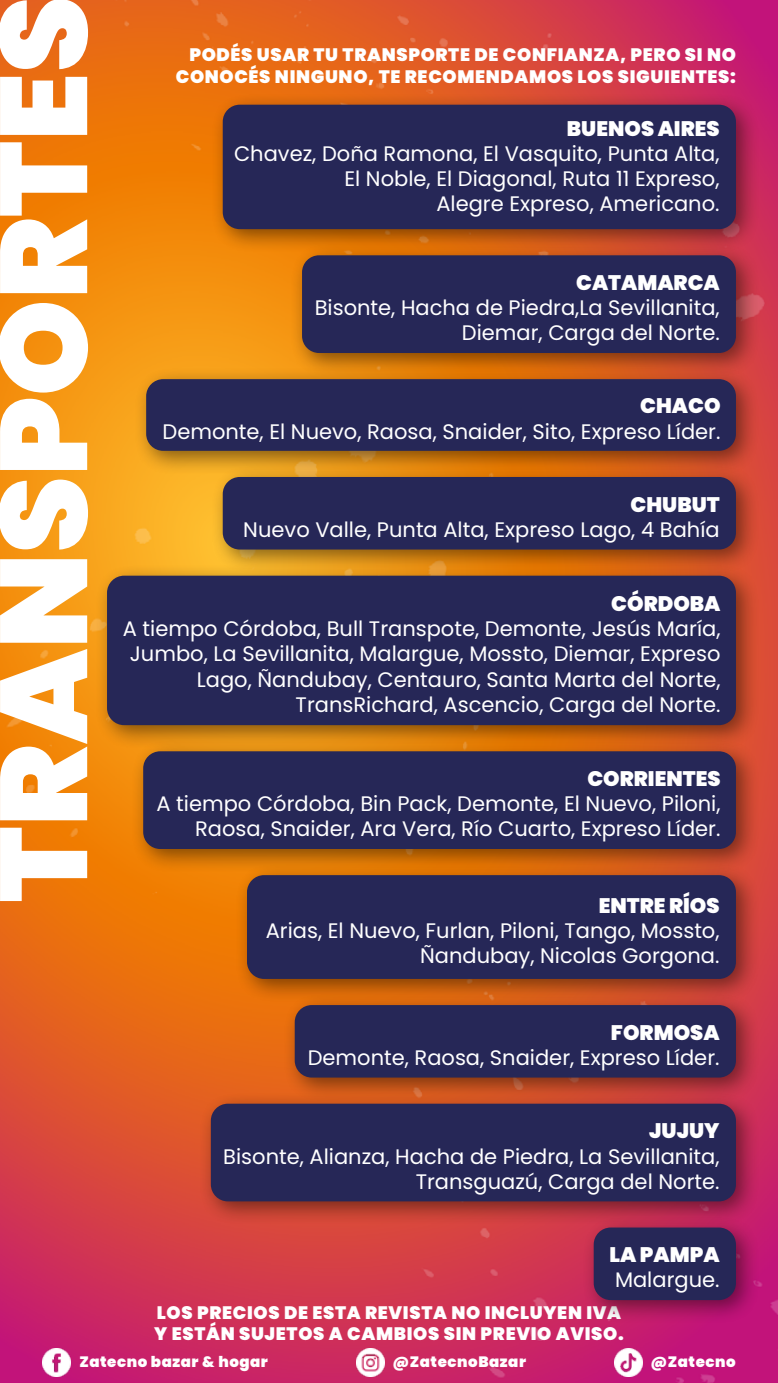
<style>
.page{position:relative;width:778px;height:1383px;background:#fff}
.page>*{position:absolute;margin:0;border:0;box-sizing:border-box;transform-origin:0 0}
.t1{font:900 123px "Poppins";color:#fff}
.t2{font:900 120px "Poppins";color:#fff}
.t3{font:21px/25.2px "Poppins";color:#fff;text-align:right}
.t4{font:900 21px "Poppins";color:#fff}
.t5{font:900 18px/21.6px "Poppins";letter-spacing:.035em;color:#fff}
.t6{font:900 15px "Poppins";letter-spacing:.035em;color:#fff}
</style>
<div class="page">
<img style="left:0;top:1299px;width:778px;height:83px">
<img style="left:356px;top:1348px;width:28px;height:28px">
<img style="left:614px;top:1348px;width:28px;height:28px">
<img style="left:43px;top:1348px;width:27px;height:28px">
<img style="left:0;top:0;width:778px;height:1299px">
<div style="left:210px;top:92px;width:550px;height:161px;background:#000;opacity:.47"></div>
<div style="left:223px;top:105px;width:513px;height:124px;background:#262757;border-radius:17px"></div>
<div style="left:235px;top:862px;width:525px;height:141px;background:#000;opacity:.47"></div>
<div style="left:247px;top:875px;width:489px;height:104px;background:#262757;border-radius:17px"></div>
<div style="left:199px;top:1091px;width:561px;height:135px;background:#000;opacity:.47"></div>
<div style="left:211px;top:1103px;width:525px;height:98px;background:#262757;border-radius:17px"></div>
<div style="left:581px;top:1214px;width:178px;height:109px;background:#000;opacity:.47"></div>
<div style="left:593px;top:1227px;width:143px;height:73px;background:#262757;border-radius:17px"></div>
<div style="left:282px;top:992px;width:478px;height:109px;background:#000;opacity:.47"></div>
<div style="left:295px;top:1005px;width:441px;height:72px;background:#262757;border-radius:17px"></div>
<div style="left:95px;top:563px;width:665px;height:187px;background:#000;opacity:.47"></div>
<div style="left:107px;top:575px;width:629px;height:150px;background:#262757;border-radius:17px"></div>
<div style="left:131px;top:738px;width:629px;height:135px;background:#000;opacity:.47"></div>
<div style="left:143px;top:751px;width:593px;height:98px;background:#262757;border-radius:17px"></div>
<div style="left:290px;top:243px;width:470px;height:135px;background:#000;opacity:.47"></div>
<div style="left:302px;top:255px;width:434px;height:98px;background:#262757;border-radius:17px"></div>
<div style="left:134px;top:366px;width:626px;height:109px;background:#000;opacity:.47"></div>
<div style="left:146px;top:379px;width:590px;height:72px;background:#262757;border-radius:17px"></div>
<div style="left:210px;top:464px;width:550px;height:109px;background:#000;opacity:.47"></div>
<div style="left:223px;top:477px;width:513px;height:72px;background:#262757;border-radius:17px"></div>
<h1 class="t1" style="left:-27px;top:902px;width:908px;rotate:-90deg">TRANSPORTES</h1>
<p class="t5" style="left:176px;top:44px;width:561px;text-align:right">PODÉS USAR TU TRANSPORTE DE CONFIANZA, PERO SI NO<br>CONOCÉS NINGUNO, TE RECOMENDAMOS LOS SIGUIENTES:</p>
<p class="t4" style="left:567px;top:116px;width:154px">BUENOS AIRES</p>
<p class="t3" style="left:234px;top:141px;width:487px">Chavez, Doña Ramona, El Vasquito, Punta Alta,<br>El Noble, El Diagonal, Ruta 11 Expreso,<br>Alegre Expreso, Americano.</p>
<p class="t4" style="left:576px;top:270px;width:145px">CATAMARCA</p>
<p class="t3" style="left:315px;top:295px;width:406px">Bisonte, Hacha de Piedra,La Sevillanita,<br>Diemar, Carga del Norte.</p>
<h2 class="t2" style="left:666px;top:1299px;width:973px;rotate:-90deg">BAZAR&amp;HOGAR</h2>
<p class="t4" style="left:640px;top:394px;width:82px">CHACO</p>
<p class="t3" style="left:162px;top:419px;width:559px">Demonte, El Nuevo, Raosa, Snaider, Sito, Expreso Líder.</p>
<p class="t4" style="left:630px;top:492px;width:91px">CHUBUT</p>
<p class="t3" style="left:243px;top:517px;width:478px">Nuevo Valle, Punta Alta, Expreso Lago, 4 Bahía</p>
<p class="t4" style="left:611px;top:591px;width:111px">CÓRDOBA</p>
<p class="t3" style="left:123px;top:616px;width:599px">A tiempo Córdoba, Bull Transpote, Demonte, Jesús María, Jumbo, La Sevillanita, Malargue, Mossto, Diemar, Expreso Lago, Ñandubay, Centauro, Santa Marta del Norte, TransRichard, Ascencio, Carga del Norte.</p>
<p class="t4" style="left:587px;top:766px;width:135px">CORRIENTES</p>
<p class="t3" style="left:156px;top:791px;width:565px">A tiempo Córdoba, Bin Pack, Demonte, El Nuevo, Piloni,<br>Raosa, Snaider, Ara Vera, Río Cuarto, Expreso Líder.</p>
<p class="t4" style="left:598px;top:893px;width:122px">ENTRE RÍOS</p>
<p class="t3" style="left:266px;top:918px;width:455px">Arias, El Nuevo, Furlan, Piloni, Tango, Mossto,<br>Ñandubay, Nicolas Gorgona.</p>
<p class="t4" style="left:611px;top:1020px;width:110px">FORMOSA</p>
<p class="t3" style="left:308px;top:1045px;width:413px">Demonte, Raosa, Snaider, Expreso Líder.</p>
<p class="t4" style="left:649px;top:1118px;width:72px">JUJUY</p>
<p class="t3" style="left:223px;top:1143px;width:498px">Bisonte, Alianza, Hacha de Piedra, La Sevillanita,<br>Transguazú, Carga del Norte.</p>
<p class="t4" style="left:609px;top:1242px;width:112px">LA PAMPA</p>
<p class="t3" style="left:615px;top:1267px;width:106px">Malargue.</p>
<p class="t5" style="left:154px;top:1301px;width:471px">LOS PRECIOS DE ESTA REVISTA NO INCLUYEN IVA<br>Y ESTÁN SUJETOS A CAMBIOS SIN PREVIO AVISO.</p>
<p class="t6" style="left:79px;top:1353px;width:190px">Zatecno bazar &amp; hogar</p>
<p class="t6" style="left:392px;top:1353px;width:135px">@ZatecnoBazar</p>
<p class="t6" style="left:650px;top:1353px;width:87px">@Zatecno</p>
</div>
